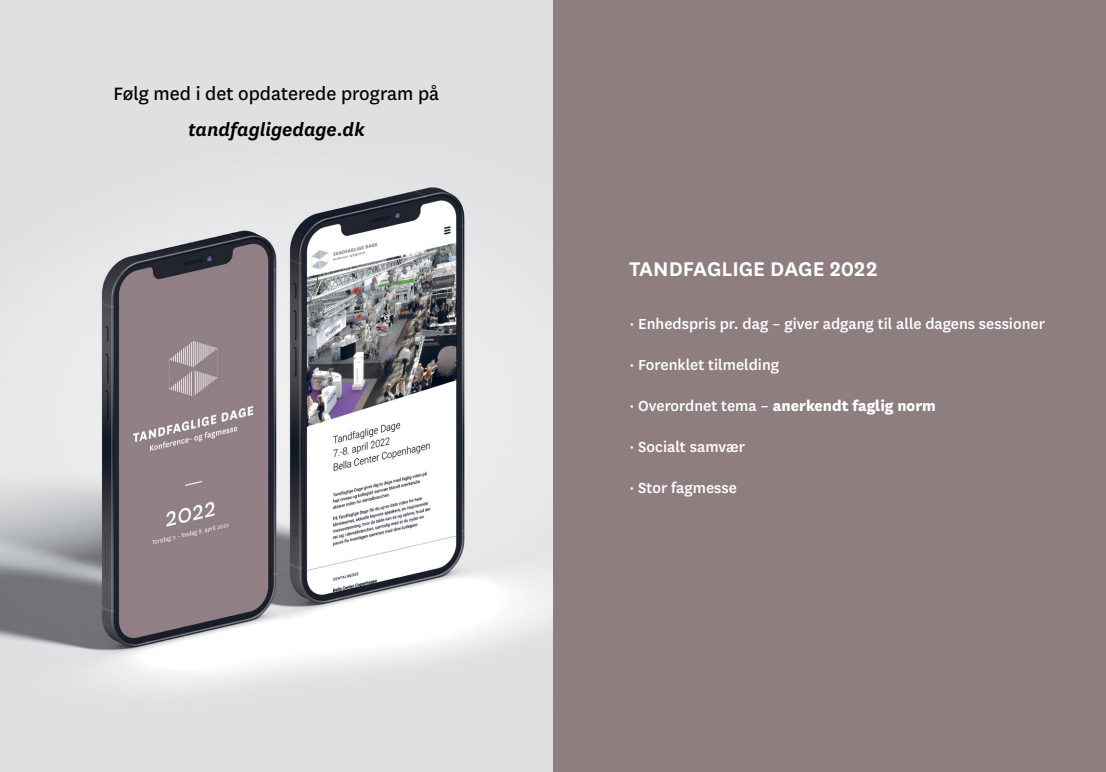
<style>
.page{position:relative;width:1106px;height:772px;background:#fff}
.page>*{position:absolute;margin:0;border:0;box-sizing:border-box;transform-origin:0 0}
.t1{font:600 23.2px "National";color:#fff}
.t2{font:21px "National";color:#000}
.t3{font:italic 600 21px "National";color:#000}
.t4{font:500 17px "National";color:#fff}
.t5{font:800 17px "National";color:#fff}
.s1{font-weight:500}
</style>
<div class="page">
<img style="left:0;top:0;width:553px;height:771px">
<div style="left:553px;top:0;width:553px;height:771px;background:#8f7e80"></div>
<p class="t2" style="left:114px;top:79px;width:327px">Følg med i det opdaterede program på</p>
<p class="t3" style="left:188px;top:116px;width:178px">tandfagligedage.dk</p>
<h1 class="t1" style="left:629px;top:252px;width:250px">TANDFAGLIGE DAGE 2022</h1>
<p class="t4" style="left:629px;top:312px;width:417px">· Enhedspris pr. dag – giver adgang til alle dagens sessioner</p>
<p class="t4" style="left:629px;top:353px;width:151px">· Forenklet tilmelding</p>
<p class="t5" style="left:629px;top:393px;width:308px"><span class="s1">· Overordnet tema –</span> anerkendt faglig norm</p>
<p class="t4" style="left:629px;top:435px;width:117px">· Socialt samvær</p>
<p class="t4" style="left:629px;top:476px;width:109px">· Stor fagmesse</p>
</div>
